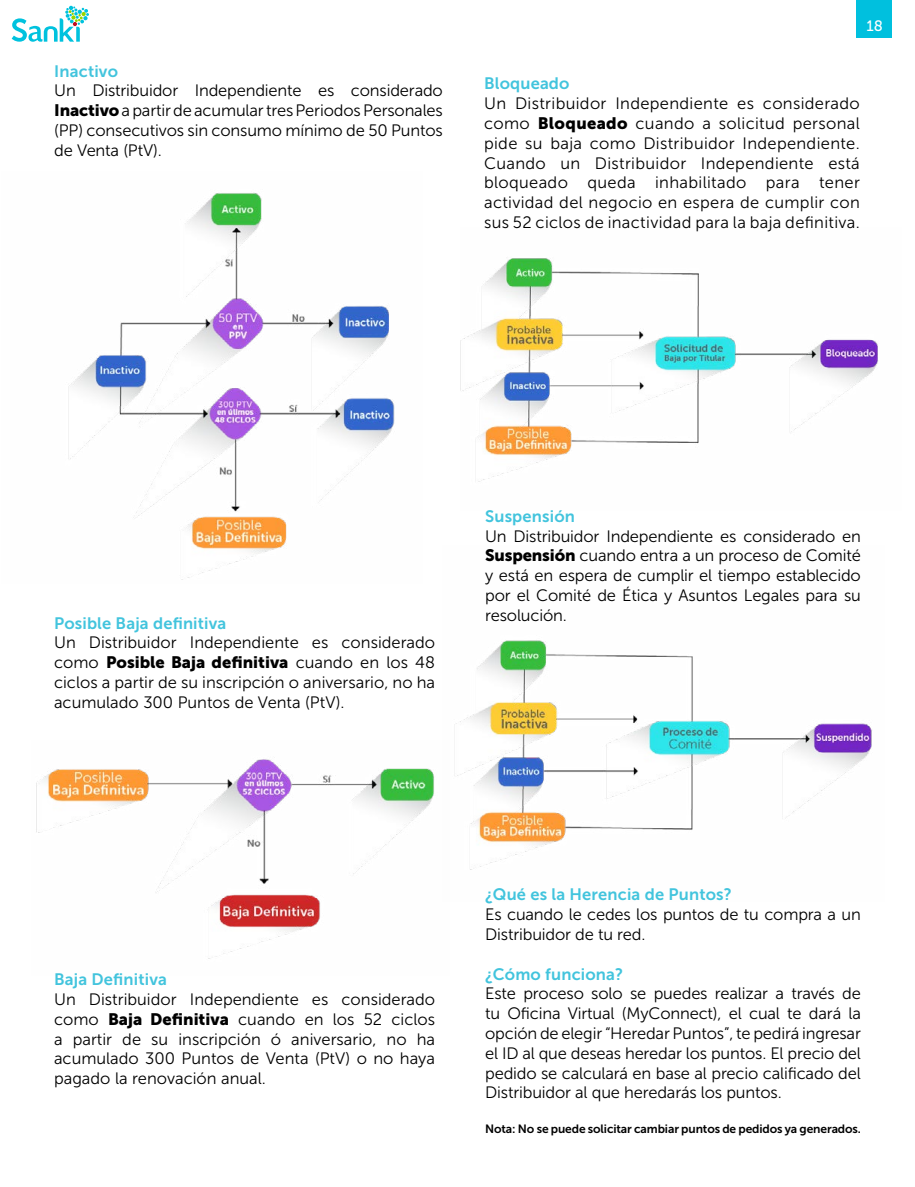
<style>
.page{position:relative;width:915px;height:1187px;background:#fff}
.page>*{position:absolute;margin:0;border:0;box-sizing:border-box;transform-origin:0 0}
.t1{font:16.5px/19.8px "Museo Sans 300";color:#000;text-align:justify}
.t2{font:16.5px "Museo Sans 700";letter-spacing:.01em;color:#42c4dd}
.t3{font:16.5px "Museo Sans 900";color:#000}
.t4{font:15px "Museo Sans 500";color:#fff}
.t5{font:12px "Museo Sans 700";letter-spacing:-.01em;color:#000}
.s1{font-family:"Museo Sans 900"}
.s2{font-family:"Museo Sans 300"}
</style>
<div class="page">
<div style="left:855px;top:0;width:36px;height:38px;background:#00c0de"></div>
<svg style="left:12px;top:6px;width:77px;height:36px"></svg>
<img style="left:36px;top:759px;width:398px;height:200px">
<img style="left:460px;top:258px;width:418px;height:224px">
<img style="left:454px;top:640px;width:418px;height:230px">
<img style="left:68px;top:192px;width:327px;height:388px">
<p class="t2" style="left:54px;top:62px;width:65px">Inactivo</p>
<p class="t1" style="left:54px;top:81px;width:390px">Un Distribuidor Independiente es considerado <span class="s1">Inactivo</span> a partir de acumular tres Periodos Personales (PP) consecutivos sin consumo mínimo de 50 Puntos de Venta (PtV).</p>
<p class="t4" style="left:866px;top:18px;width:18px">18</p>
<p class="t2" style="left:484px;top:74px;width:87px">Bloqueado</p>
<p class="t1" style="left:484px;top:94px;width:377px">Un Distribuidor Independiente es considerado como <span class="s1">Bloqueado</span> cuando a solicitud personal pide su baja como Distribuidor Independiente.<br>Cuando un Distribuidor Independiente está bloqueado queda inhabilitado para tener actividad del negocio en espera de cumplir con sus 52 ciclos de inactividad para la baja definitiva.</p>
<p class="t2" style="left:54px;top:613px;width:174px">Posible Baja definitiva</p>
<p class="t1" style="left:54px;top:633px;width:382px">Un Distribuidor Independiente es considerado</p>
<p class="t3" style="left:54px;top:653px;width:382px"><span class="s2">como</span> Posible Baja definitiva <span class="s2">cuando en los 48</span></p>
<p class="t1" style="left:54px;top:672px;width:382px">ciclos a partir de su inscripción o aniversario, no ha acumulado 300 Puntos de Venta (PtV).</p>
<p class="t2" style="left:485px;top:507px;width:91px">Suspensión</p>
<p class="t1" style="left:485px;top:526px;width:377px">Un Distribuidor Independiente es considerado en <span class="s1">Suspensión</span> cuando entra a un proceso de Comité y está en espera de cumplir el tiempo establecido por el Comité de Ética y Asuntos Legales para su resolución.</p>
<p class="t2" style="left:54px;top:970px;width:114px">Baja Definitiva</p>
<p class="t1" style="left:54px;top:989px;width:382px">Un Distribuidor Independiente es considerado como <span class="s1">Baja Definitiva</span> cuando en los 52 ciclos a partir de su inscripción ó aniversario, no ha acumulado 300 Puntos de Venta (PtV) o no haya pagado la renovación anual.</p>
<p class="t2" style="left:485px;top:885px;width:248px">¿Qué es la Herencia de Puntos?</p>
<p class="t1" style="left:485px;top:904px;width:377px">Es cuando le cedes los puntos de tu compra a un<br>Distribuidor de tu red.</p>
<p class="t2" style="left:485px;top:964px;width:139px">¿Cómo funciona?</p>
<p class="t1" style="left:485px;top:983px;width:377px">Este proceso solo se puedes realizar a través de tu Oficina Virtual (MyConnect), el cual te dará la opción de elegir “Heredar Puntos”, te pedirá ingresar el ID al que deseas heredar los puntos. El precio del pedido se calculará en base al precio calificado del Distribuidor al que heredarás los puntos.</p>
<p class="t5" style="left:485px;top:1121px;width:377px">Nota: No se puede solicitar cambiar puntos de pedidos ya generados.</p>
</div>
